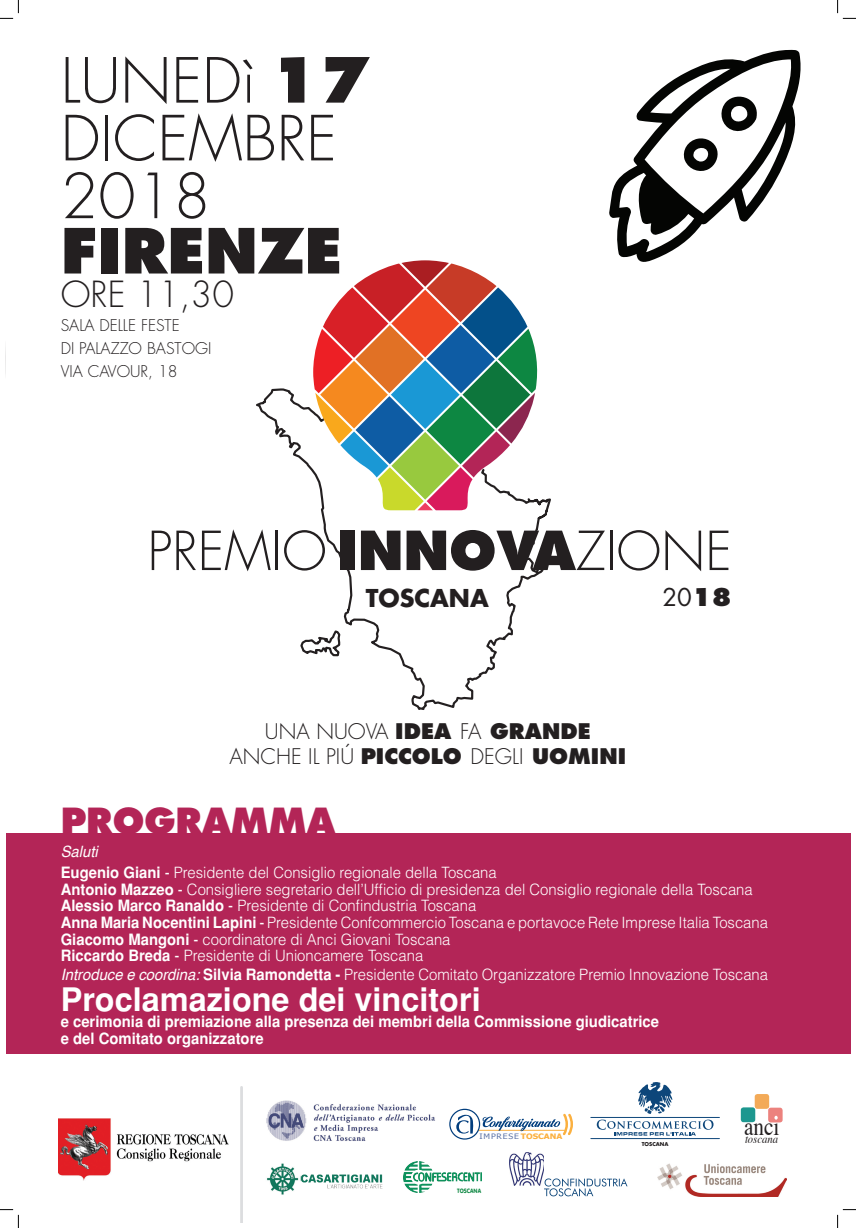
<style>
.page{position:relative;width:856px;height:1228px;background:#fff}
.page>*{position:absolute;margin:0;border:0;box-sizing:border-box;transform-origin:0 0}
.t1{font:300 60.46px/57.8px "Futura Std";color:#231f20}
.t2{font:800 60.46px "Futura Std";color:#231f20}
.t3{font:300 52.32px "Futura Std";color:#231f20}
.t4{font:800 35px "Futura Std";color:#b32557}
.t5{font:300 35px "Futura Std";color:#231f20}
.t6{font:700 32.38px "Helvetica";color:#fff}
.t7{font:25.64px "Times";color:#231f20;scale:.83 1}
.t8{font:700 23.97px "Futura Std";color:#231f20}
.t9{font:23.97px "Futura Std";color:#231f20}
.t10{font:300 20.91px/25.4px "Futura Std";color:#231f20;text-align:center}
.t11{font:300 15.75px/22.8px "Futura Std";color:#231f20}
.t12{font:300 15.66px/16.6px "Helvetica";color:#fff;scale:.95 1}
.t13{font:700 15.66px/16.6px "Helvetica";color:#fff;scale:.95 1}
.t14{font:italic 11.64px "Times";color:#231f20;scale:.91 1}
.t15{font:7.44px "Tahoma";letter-spacing:.1em;color:#5b72a6;scale:1.15 1}
.t16{font:6.21px "VAG Rounded BT";color:#0d8742;scale:.87 1}
.t17{font:700 5.16px "Futura Std";color:#231f20}
.s1{font-weight:800}
.s2{font-weight:400;font-style:italic}
.s3{font-weight:700}
.s4{font-weight:400}
.s5{font-weight:700;color:#fbb03f}
</style>
<div class="page">
<div style="left:6px;top:833px;width:843px;height:221px;background:#b32557"></div>
<svg style="left:256px;top:388px;width:295px;height:322px"></svg>
<svg style="left:313px;top:260px;width:226px;height:250px"></svg>
<div style="left:768px;top:1107px;width:14px;height:15px;background:#ec827e;border-radius:3px"></div>
<div style="left:754px;top:1093px;width:15px;height:15px;background:#f3aa58;border-radius:3px"></div>
<div style="left:740px;top:1107px;width:15px;height:15px;background:#1d978f;border-radius:3px"></div>
<img style="left:267px;top:1163px;width:116px;height:32px">
<img style="left:509px;top:1152px;width:35px;height:33px">
<svg style="left:544px;top:1178px;width:83px;height:18px"></svg>
<img style="left:403px;top:1161px;width:78px;height:31px">
<img style="left:266px;top:1100px;width:169px;height:41px">
<svg style="left:596px;top:1082px;width:117px;height:53px"></svg>
<hr style="left:590px;top:1117px;width:129px;height:1px;background:#0d467a">
<hr style="left:590px;top:1138px;width:129px;height:1px;background:#0d467a">
<img style="left:657px;top:1163px;width:129px;height:32px">
<img style="left:58px;top:1118px;width:170px;height:62px">
<hr style="left:240px;top:1087px;width:3px;height:134px;background:#dcdddf">
<svg style="left:609px;top:49px;width:192px;height:213px"></svg>
<svg style="left:449px;top:1108px;width:124px;height:31px"></svg>
<svg style="left:0;top:0;width:19px;height:19px"></svg>
<svg style="left:0;top:1209px;width:19px;height:18px"></svg>
<svg style="left:837px;top:0;width:18px;height:19px"></svg>
<svg style="left:837px;top:1209px;width:18px;height:18px"></svg>
<h1 class="t1" style="left:61px;top:53px;width:311px">LUNEDì <span class="s1">17<br></span>DICEMBRE<br>2018</h1>
<h1 class="t2" style="left:61px;top:212px;width:283px">FIRENZE</h1>
<h3 class="t5" style="left:61px;top:273px;width:175px">ORE 11,30</h3>
<p class="t11" style="left:61px;top:314px;width:152px">SALA DELLE FESTE<br>DI PALAZZO BASTOGI<br>VIA CAVOUR, 18</p>
<h2 class="t3" style="left:147px;top:519px;width:585px">PREMIO <span class="s1">INNOVA</span>ZIONE</h2>
<h3 class="t8" style="left:365px;top:582px;width:125px">TOSCANA</h3>
<h3 class="t9" style="left:662px;top:581px;width:71px">20<span class="s1">18</span></h3>
<h3 class="t10" style="left:229px;top:719px;width:398px">UNA NUOVA <span class="s1">IDEA</span> FA <span class="s1">GRANDE<br></span>ANCHE IL PIÚ <span class="s1">PICCOLO</span> DEGLI <span class="s1">UOMINI</span></h3>
<h3 class="t4" style="left:61px;top:798px;width:276px">PROGRAMMA</h3>
<p class="t12" style="left:61px;top:839px;width:460px;line-height:21.6px"><span class="s2">Saluti<br></span><span class="s3">Eugenio Giani</span> <span class="s4">-</span> Presidente del Consiglio regionale della Toscana</p>
<p class="t12" style="left:61px;top:880px;width:745px"><span class="s3">Antonio Mazzeo</span> <span class="s4">-</span> Consigliere segretario dell’Ufficio di presidenza del Consiglio regionale della Toscana <span class="s3">Alessio Marco Ranaldo</span> <span class="s4">-</span> Presidente di Confindustria Toscana<br><span class="s3">Anna Maria Nocentini Lapini</span> <span class="s4">-</span> Presidente Confcommercio Toscana e portavoce Rete Imprese Italia Toscana <span class="s3">Giacomo Mangoni</span> <span class="s4">-</span> coordinatore di Anci Giovani Toscana<br><span class="s3">Riccardo Breda</span> <span class="s4">-</span> Presidente di Unioncamere Toscana</p>
<p class="t12" style="left:61px;top:966px;width:745px"><span class="s2">Introduce e coordina:</span> <span class="s3">Silvia Ramondetta -</span> Presidente Comitato Organizzatore Premio Innovazione Toscana</p>
<h3 class="t6" style="left:61px;top:980px;width:421px">Proclamazione dei vincitori</h3>
<p class="t13" style="left:61px;top:1013px;width:631px">e cerimonia di premiazione alla presenza dei membri della Commissione giudicatrice e del Comitato organizzatore</p>
<p class="t15" style="left:479px;top:1131px;width:74px">IMPRESE <span class="s5">TOSCANA</span></p>
<p class="t16" style="left:457px;top:1186px;width:29px">TOSCANA</p>
<p class="t17" style="left:641px;top:1140px;width:28px">TOSCANA</p>
<h3 class="t7" style="left:743px;top:1102px;width:44px">anci</h3>
<p class="t14" style="left:744px;top:1128px;width:38px">toscana</p>
</div>
